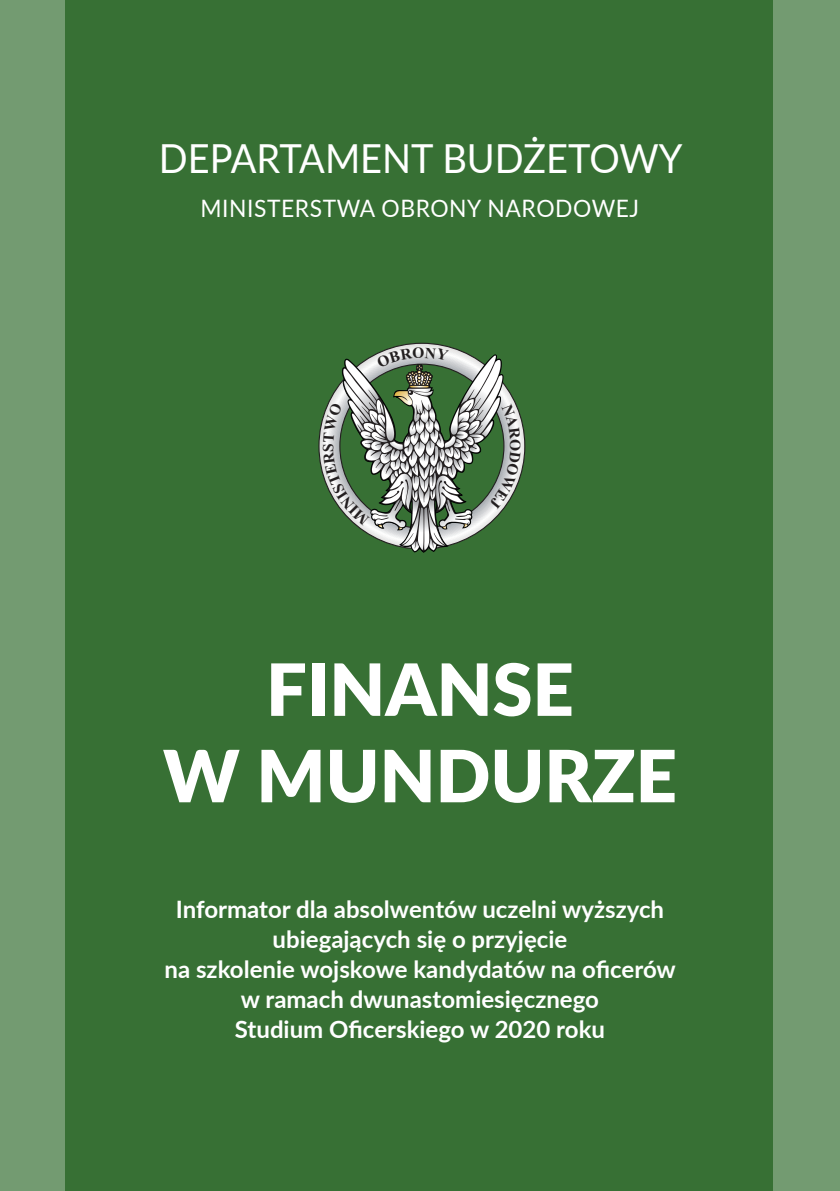
<style>
.page{position:relative;width:840px;height:1191px;background:#fff}
.page>*{position:absolute;margin:0;border:0;box-sizing:border-box;transform-origin:0 0}
.t1{font:900 72px/86.4px "Lato";color:#fff;text-align:center}
.t2{font:40px "Lato";color:#fff;scale:.95 1}
.t3{font:700 24px/30px "Lato";color:#fff;text-align:center}
.t4{font:24px "Lato";letter-spacing:.025em;color:#fff;scale:.95 1}
.t5{font:700 15.6px "Times New Roman";color:#231f20}
</style>
<div class="page">
<div style="left:0;top:0;width:839px;height:1191px;background:#739b71"></div>
<div style="left:65px;top:0;width:707px;height:1191px;background:#377034"></div>
<svg style="left:318px;top:342px;width:207px;height:136px"></svg>
<svg style="left:323px;top:347px;width:197px;height:205px"></svg>
<p class="t2" style="left:159px;top:129px;width:552px">DEPARTAMENT BUDŻETOWY</p>
<p class="t4" style="left:200px;top:191px;width:463px">MINISTERSTWA OBRONY NARODOWEJ</p>
<p class="t5" style="left:525px;top:439px;width:14px;rotate:90deg">O</p>
<p class="t1" style="left:163px;top:643px;width:515px">FINANSE<br>W MUNDURZE</p>
<p class="t3" style="left:164px;top:893px;width:512px">Informator dla absolwentów uczelni wyższych ubiegających się o przyjęcie<br>na szkolenie wojskowe kandydatów na oficerów w ramach dwunastomiesięcznego<br>Studium Oficerskiego w 2020 roku</p>
</div>
